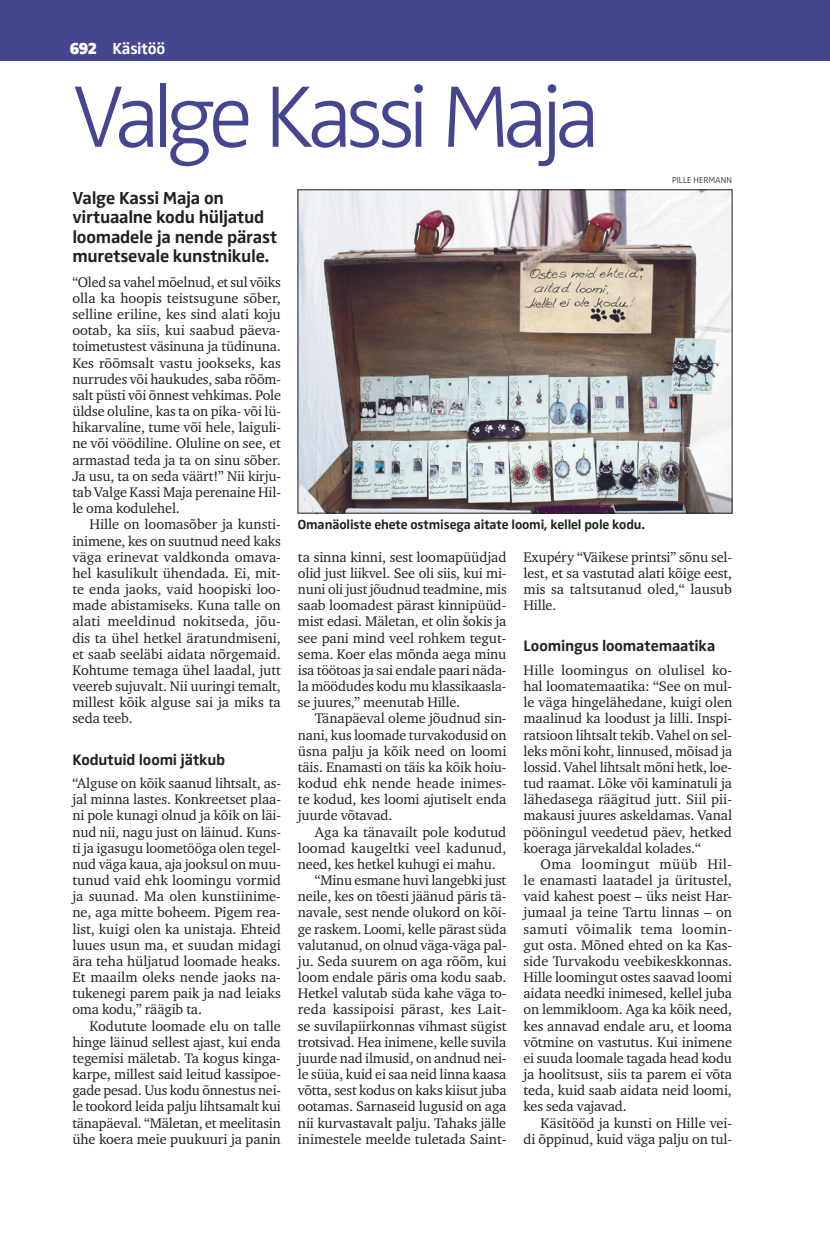
<style>
.page{position:relative;width:830px;height:1234px;background:#fff}
.page>*{position:absolute;margin:0;border:0;box-sizing:border-box;transform-origin:0 0}
.t1{font:300 90px "Zwo Pro";letter-spacing:-.08em;color:#44468f}
.t2{font:700 18px/19.5px "Zwo Pro";letter-spacing:-.015em;color:#231f20}
.t3{font:700 16.5px "Zwo Pro";letter-spacing:-.02em;color:#fff}
.t4{font:700 15.75px "Zwo Pro";letter-spacing:-.01em;color:#231f20}
.t5{font:14.25px/16.2px "Charter ITC";letter-spacing:-.01em;color:#231f20;text-align:justify}
.t6{font:14.25px "Charter ITC";letter-spacing:.01em;color:#231f20}
.t7{font:700 13.5px "Zwo Pro";letter-spacing:-.01em;color:#231f20}
.t8{font:300 9px "Zwo Pro";color:#231f20}
.s1{font-weight:900}
</style>
<div class="page">
<div style="left:0;top:0;width:829px;height:60px;background:#44468f"></div>
<hr style="left:829px;top:0;width:1px;height:60px;background:#44468f">
<img style="left:299px;top:191px;width:431px;height:320px">
<div style="left:297px;top:189px;width:435px;height:324px;border:1px solid #231f20"></div>
<p class="t3" style="left:70px;top:39px;width:97px"><span class="s1">692</span> Käsitöö</p>
<h1 class="t1" style="left:72px;top:65px;width:529px">Valge Kassi Maja</h1>
<p class="t8" style="left:671px;top:174px;width:61px">PILLE HERMANN</p>
<p class="t2" style="left:72px;top:188px;width:206px">Valge Kassi Maja on virtuaalne kodu hüljatud loomadele ja nende pärast muretsevale kunstnikule.</p>
<p class="t5" style="left:72px;top:274px;width:210px">“Oled sa vahel mõelnud, et sul võiks olla ka hoopis teistsugune sõber, selline eriline, kes sind alati koju ootab, ka siis, kui saabud päeva&shy;toimetustest väsinuna ja tüdinuna.<br>Kes rõõmsalt vastu jookseks, kas nurrudes või haukudes, saba rõõm&shy;salt püsti või õnnest vehkimas. Pole üldse oluline, kas ta on pika- või lü&shy;hikarvaline, tume või hele, laiguli&shy;ne või vöödiline. Oluline on see, et armastad teda ja ta on sinu sõber.<br>Ja usu, ta on seda väärt!” Nii kirju&shy;tab Valge Kassi Maja perenaine Hil&shy;le oma kodulehel.</p>
<p class="t5" style="left:72px;top:516px;width:210px;text-indent:17px">Hille on loomasõber ja kunsti&shy;inimene, kes on suutnud need kaks väga erinevat valdkonda omava&shy;hel kasulikult ühendada. Ei, mit&shy;te enda jaoks, vaid hoopiski loo&shy;made abistamiseks. Kuna talle on alati meeldinud nokitseda, jõu&shy;dis ta ühel hetkel äratundmiseni, et saab seeläbi aidata nõrgemaid.<br>Kohtume temaga ühel laadal, jutt veereb sujuvalt. Nii uuringi temalt, millest kõik alguse sai ja miks ta seda teeb.</p>
<p class="t4" style="left:72px;top:750px;width:154px">Kodutuid loomi jätkub</p>
<p class="t5" style="left:72px;top:774px;width:210px">“Alguse on kõik saanud lihtsalt, as&shy;jal minna lastes. Konkreetset plaa&shy;ni pole kunagi olnud ja kõik on läi&shy;nud nii, nagu just on läinud. Kuns&shy;ti ja igasugu loometööga olen tegel&shy;nud väga kaua, aja jooksul on muu&shy;tunud vaid ehk loomingu vormid ja suunad. Ma olen kunstiinime&shy;ne, aga mitte boheem. Pigem rea&shy;list, kuigi olen ka unistaja. Ehteid luues usun ma, et suudan midagi ära teha hüljatud loomade heaks.<br>Et maailm oleks nende jaoks na&shy;tukenegi parem paik ja nad leiaks oma kodu,” räägib ta.</p>
<p class="t5" style="left:72px;top:1017px;width:210px;text-indent:17px">Kodutute loomade elu on talle hinge läinud sellest ajast, kui enda tegemisi mäletab. Ta kogus kinga&shy;karpe, millest said leitud kassipoe&shy;gade pesad. Uus kodu õnnestus nei&shy;le tookord leida palju lihtsamalt kui tänapäeval. “Mäletan, et meelitasin ühe koera meie puukuuri ja panin</p>
<p class="t7" style="left:298px;top:517px;width:348px">Omanäoliste ehete ostmisega aitate loomi, kellel pole kodu.</p>
<p class="t5" style="left:298px;top:548px;width:210px">ta sinna kinni, sest loomapüüdjad olid just liikvel. See oli siis, kui mi&shy;nuni oli just jõudnud teadmine, mis saab loomadest pärast kinnipüüd&shy;mist edasi. Mäletan, et olin šokis ja see pani mind veel rohkem tegut&shy;sema. Koer elas mõnda aega minu isa töötoas ja sai endale paari näda&shy;la möödudes kodu mu klassikaasla&shy;se juures,” meenutab Hille.</p>
<p class="t5" style="left:298px;top:710px;width:210px;text-indent:17px">Tänapäeval oleme jõudnud sin&shy;nani, kus loomade turvakodusid on üsna palju ja kõik need on loomi täis. Enamasti on täis ka kõik hoiu&shy;kodud ehk nende heade inimes&shy;te kodud, kes loomi ajutiselt enda juurde võtavad.</p>
<p class="t5" style="left:315px;top:823px;width:193px">Aga ka tänavailt pole kodutud</p>
<p class="t5" style="left:298px;top:839px;width:210px">loomad kaugeltki veel kadunud,</p>
<p class="t5" style="left:298px;top:855px;width:199px">need, kes hetkel kuhugi ei mahu.</p>
<p class="t5" style="left:315px;top:871px;width:193px">“Minu esmane huvi langebki just</p>
<p class="t5" style="left:298px;top:888px;width:210px">neile, kes on tõesti jäänud päris tä-</p>
<p class="t5" style="left:298px;top:904px;width:210px">navale, sest nende olukord on kõi-</p>
<p class="t5" style="left:298px;top:920px;width:210px">ge raskem. Loomi, kelle pärast süda</p>
<p class="t5" style="left:298px;top:936px;width:210px">valutanud, on olnud väga-väga pal-</p>
<p class="t5" style="left:298px;top:952px;width:210px">ju. Seda suurem on aga rõõm, kui</p>
<p class="t5" style="left:298px;top:968px;width:210px">loom endale päris oma kodu saab.</p>
<p class="t5" style="left:298px;top:985px;width:210px">Hetkel valutab süda kahe väga to-</p>
<p class="t6" style="left:298px;top:1000px;width:210px">reda kassipoisi pärast, kes Lait-</p>
<p class="t5" style="left:298px;top:1017px;width:210px">se suvilapiirkonnas vihmast sügist</p>
<p class="t5" style="left:298px;top:1033px;width:210px">trotsivad. Hea inimene, kelle suvila</p>
<p class="t5" style="left:298px;top:1049px;width:210px">juurde nad ilmusid, on andnud nei-</p>
<p class="t5" style="left:298px;top:1065px;width:210px">le süüa, kuid ei saa neid linna kaasa</p>
<p class="t5" style="left:298px;top:1081px;width:210px">võtta, sest kodus on kaks kiisut juba</p>
<p class="t5" style="left:298px;top:1098px;width:210px">ootamas. Sarnaseid lugusid on aga</p>
<p class="t5" style="left:298px;top:1114px;width:210px">nii kurvastavalt palju. Tahaks jälle</p>
<p class="t5" style="left:298px;top:1130px;width:210px">inimestele meelde tuletada Saint-</p>
<p class="t5" style="left:523px;top:548px;width:210px">Exupéry “Väikese printsi” sõnu sel&shy;lest, et sa vastutad alati kõige eest, mis sa taltsutanud oled,“ lausub Hille.</p>
<p class="t4" style="left:523px;top:636px;width:193px">Loomingus loomatemaatika</p>
<p class="t5" style="left:523px;top:661px;width:210px">Hille loomingus on olulisel ko&shy;hal loomatemaatika: “See on mul&shy;le väga hingelähedane, kuigi olen maalinud ka loodust ja lilli. Inspi&shy;ratsioon lihtsalt tekib. Vahel on sel&shy;leks mõni koht, linnused, mõisad ja lossid. Vahel lihtsalt mõni hetk, loe&shy;tud raamat. Lõke või kaminatuli ja lähedasega räägitud jutt. Siil pii&shy;makausi juures askeldamas. Vanal pööningul veedetud päev, hetked koeraga järvekaldal kolades.“</p>
<p class="t5" style="left:523px;top:855px;width:210px;text-indent:17px">Oma loomingut müüb Hil&shy;le enamasti laatadel ja üritustel, vaid kahest poest – üks neist Har&shy;jumaal ja teine Tartu linnas – on samuti võimalik tema loomin&shy;gut osta. Mõned ehted on ka Kas&shy;side Turvakodu veebikeskkonnas.<br>Hille loomingut ostes saavad loomi aidata needki inimesed, kellel juba on lemmikloom. Aga ka kõik need, kes annavad endale aru, et looma võtmine on vastutus. Kui inimene ei suuda loomale tagada head kodu ja hoolitsust, siis ta parem ei võta teda, kuid saab aidata neid loomi, kes seda vajavad.</p>
<p class="t5" style="left:523px;top:1114px;width:210px;text-align:right">Käsitööd ja kunsti on Hille vei-<br>di õppinud, kuid väga palju on tul-</p>
</div>
